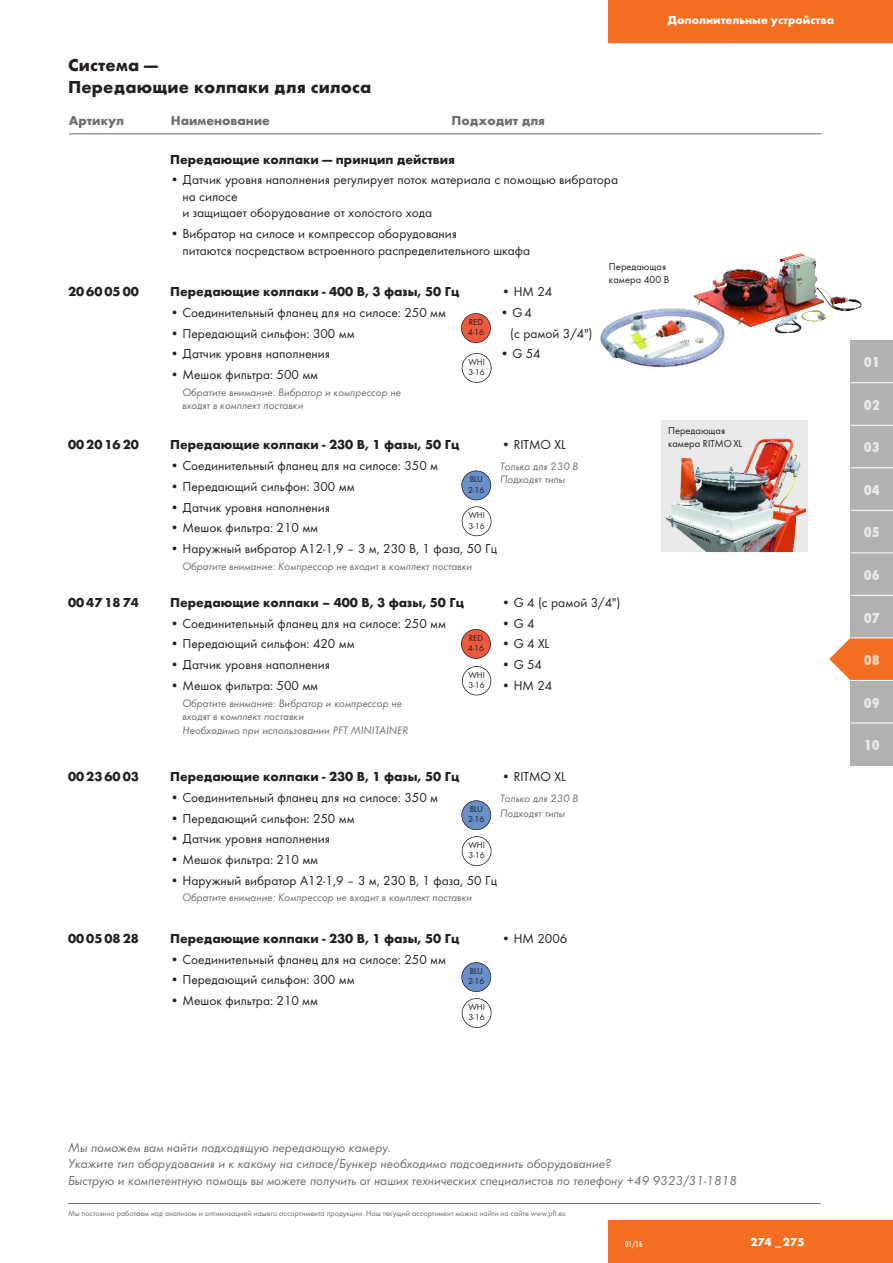
<style>
.page{position:relative;width:893px;height:1263px;background:#fff}
.page>*{position:absolute;margin:0;border:0;box-sizing:border-box;transform-origin:0 0}
.t1{font:700 18px/21.6px "Futura T";letter-spacing:.01em;color:#231f20}
.t2{font:15px "Futura T Ext Bol Con";letter-spacing:-.005em;color:rgb(255 255 255/.7)}
.t3{font:13.5px/16.5px "Futura T Boo";color:#231f20}
.t4{font:700 13.5px "Futura T";color:#231f20}
.t5{font:13.5px/16.5px "Futura T Boo Obl";color:#6c6c6c}
.t6{font:700 13.5px "Futura T";color:#6c6c6c}
.t7{font:700 12px "Futura T";color:#fff}
.t8{font:11.25px/13.5px "Futura T Boo Obl";color:#6c6c6c}
.t9{font:10.5px/12.8px "Futura T Boo";color:#231f20}
.t10{font:9px/10.5px "Futura T Boo";color:#231f20}
.t11{font:9px "Futura T Med Con";color:#fff}
.t12{font:8.25px "Futura T Boo";color:#6c6c6c}
</style>
<div class="page">
<div style="left:608px;top:0;width:285px;height:43px;background:#f36e21"></div>
<div style="left:608px;top:1220px;width:285px;height:43px;background:#f36e21"></div>
<svg style="left:829px;top:638px;width:21px;height:42px"></svg>
<div style="left:850px;top:340px;width:43px;height:43px;background:#b1b1b2"></div>
<div style="left:850px;top:383px;width:43px;height:42px;background:#b1b1b2"></div>
<div style="left:850px;top:425px;width:43px;height:43px;background:#b1b1b2"></div>
<div style="left:850px;top:468px;width:43px;height:42px;background:#b1b1b2"></div>
<div style="left:850px;top:510px;width:43px;height:43px;background:#b1b1b2"></div>
<div style="left:850px;top:553px;width:43px;height:42px;background:#b1b1b2"></div>
<div style="left:850px;top:595px;width:43px;height:43px;background:#b1b1b2"></div>
<div style="left:850px;top:638px;width:43px;height:42px;background:#f36e21"></div>
<div style="left:850px;top:680px;width:43px;height:43px;background:#b1b1b2"></div>
<div style="left:850px;top:723px;width:43px;height:42px;background:#b1b1b2"></div>
<hr style="left:850px;top:382px;width:43px;height:1px;background:#fff">
<hr style="left:850px;top:425px;width:43px;height:1px;background:#fff">
<hr style="left:850px;top:467px;width:43px;height:1px;background:#fff">
<hr style="left:850px;top:510px;width:43px;height:1px;background:#fff">
<hr style="left:850px;top:552px;width:43px;height:1px;background:#fff">
<hr style="left:850px;top:595px;width:43px;height:1px;background:#fff">
<hr style="left:850px;top:637px;width:43px;height:1px;background:#fff">
<hr style="left:850px;top:680px;width:43px;height:1px;background:#fff">
<hr style="left:850px;top:722px;width:43px;height:1px;background:#fff">
<div style="left:662px;top:420px;width:146px;height:132px;background:#eaeaea"></div>
<img style="left:665px;top:438px;width:141px;height:114px">
<img style="left:693px;top:253px;width:168px;height:80px">
<hr style="left:68px;top:1203px;width:753px;height:1px;background:#6c6c6c">
<hr style="left:69px;top:133px;width:752px;height:1px;background:#6c6c6c">
<div style="left:461px;top:314px;width:29px;height:29px;background:#f0593e;border-radius:50%"></div>
<div style="left:461px;top:313px;width:30px;height:30px;border:2px solid #231f20;border-radius:50%"></div>
<div style="left:462px;top:353px;width:29px;height:30px;border:2px solid #231f20;border-radius:50%"></div>
<div style="left:462px;top:506px;width:29px;height:30px;border:2px solid #231f20;border-radius:50%"></div>
<div style="left:462px;top:471px;width:29px;height:29px;background:#6990ca;border-radius:50%"></div>
<div style="left:461px;top:470px;width:30px;height:30px;border:2px solid #231f20;border-radius:50%"></div>
<div style="left:461px;top:629px;width:29px;height:29px;background:#f0593e;border-radius:50%"></div>
<div style="left:461px;top:629px;width:30px;height:30px;border:2px solid #231f20;border-radius:50%"></div>
<div style="left:462px;top:666px;width:29px;height:29px;border:2px solid #231f20;border-radius:50%"></div>
<div style="left:462px;top:836px;width:29px;height:30px;border:2px solid #231f20;border-radius:50%"></div>
<div style="left:462px;top:801px;width:29px;height:29px;background:#6990ca;border-radius:50%"></div>
<div style="left:461px;top:800px;width:30px;height:30px;border:2px solid #231f20;border-radius:50%"></div>
<div style="left:462px;top:998px;width:29px;height:30px;border:2px solid #231f20;border-radius:50%"></div>
<div style="left:462px;top:962px;width:29px;height:29px;background:#6990ca;border-radius:50%"></div>
<div style="left:461px;top:962px;width:30px;height:30px;border:2px solid #231f20;border-radius:50%"></div>
<p class="t1" style="left:68px;top:54px;width:305px">Система —<br>Передающие колпаки для силоса</p>
<p class="t7" style="left:667px;top:13px;width:168px">Дополнительные устройства</p>
<p class="t6" style="left:69px;top:112px;width:57px">Артикул</p>
<p class="t6" style="left:171px;top:112px;width:101px">Наименование</p>
<p class="t6" style="left:452px;top:112px;width:95px">Подходит для</p>
<p class="t4" style="left:170px;top:151px;width:287px">Передающие колпаки — принцип действия</p>
<p class="t3" style="left:182px;top:171px;width:437px;text-indent:-12px">• Датчик уровня наполнения регулирует поток материала с помощью вибратора на силосе<br>и защищает оборудование от холостого хода</p>
<p class="t3" style="left:182px;top:225px;width:349px;text-indent:-12px">• Вибратор на силосе и компрессор оборудования<br>питаются посредством встроенного распределительного шкафа</p>
<p class="t4" style="left:68px;top:284px;width:72px">20 60 05 00</p>
<p class="t4" style="left:170px;top:284px;width:291px">Передающие колпаки - 400 В, 3 фазы, 50 Гц</p>
<p class="t3" style="left:501px;top:283px;width:52px">• HM 24</p>
<p class="t3" style="left:170px;top:304px;width:278px">• Соединительный фланец для на силосе: 250 мм</p>
<p class="t3" style="left:500px;top:304px;width:33px">•G4</p>
<p class="t3" style="left:170px;top:325px;width:186px">• Передающий сильфон: 300 мм</p>
<p class="t3" style="left:510px;top:325px;width:84px">(с рамой 3/4")</p>
<p class="t3" style="left:170px;top:345px;width:162px">• Датчик уровня наполнения</p>
<p class="t3" style="left:500px;top:345px;width:42px">•G54</p>
<p class="t3" style="left:170px;top:366px;width:150px">• Мешок фильтра: 500 мм</p>
<p class="t8" style="left:182px;top:385px;width:220px">Обратите внимание: Вибратор и компрессор не входят в комплект поставки</p>
<p class="t4" style="left:68px;top:437px;width:72px">00 20 16 20</p>
<p class="t4" style="left:170px;top:437px;width:291px">Передающие колпаки - 230 В, 1 фазы, 50 Гц</p>
<p class="t3" style="left:501px;top:436px;width:66px">• RITMO XL</p>
<p class="t3" style="left:170px;top:457px;width:270px">• Соединительный фланец для на силосе: 350 м</p>
<p class="t8" style="left:500px;top:460px;width:80px">Только для 230 В</p>
<p class="t3" style="left:170px;top:478px;width:186px">• Передающий сильфон: 300 мм</p>
<p class="t9" style="left:609px;top:260px;width:62px">Передающая камера 400 В</p>
<p class="t10" style="left:468px;top:316px;width:18px">RED<br>4-16</p>
<p class="t10" style="left:468px;top:356px;width:18px">WHI<br>3-16</p>
<p class="t9" style="left:668px;top:424px;width:76px">Передающая камера RITMOXL</p>
<p class="t8" style="left:500px;top:473px;width:67px">Подходят типы</p>
<p class="t10" style="left:468px;top:474px;width:18px">BLU<br>2-16</p>
<p class="t3" style="left:170px;top:499px;width:162px">• Датчик уровня наполнения</p>
<p class="t3" style="left:170px;top:519px;width:150px">• Мешок фильтра: 210 мм</p>
<p class="t3" style="left:170px;top:540px;width:329px">• Наружный вибратор A12-1,9 – 3 м, 230 В, 1 фаза, 50 Гц</p>
<p class="t8" style="left:182px;top:559px;width:291px">Обратите внимание: Компрессор не входит в комплект поставки</p>
<p class="t10" style="left:468px;top:510px;width:18px">WHI<br>3-16</p>
<p class="t4" style="left:68px;top:594px;width:72px">00 47 18 74</p>
<p class="t4" style="left:170px;top:594px;width:295px">Передающие колпаки – 400 В, 3 фазы, 50 Гц</p>
<p class="t3" style="left:501px;top:594px;width:120px">• G 4 (с рамой 3/4")</p>
<p class="t3" style="left:170px;top:615px;width:278px">• Соединительный фланец для на силосе: 250 мм</p>
<p class="t3" style="left:501px;top:615px;width:35px">•G4</p>
<p class="t3" style="left:170px;top:636px;width:186px">• Передающий сильфон: 420 мм</p>
<p class="t3" style="left:501px;top:636px;width:49px">•G4XL</p>
<p class="t3" style="left:170px;top:656px;width:162px">• Датчик уровня наполнения</p>
<p class="t3" style="left:501px;top:656px;width:42px">•G54</p>
<p class="t3" style="left:170px;top:677px;width:150px">• Мешок фильтра: 500 мм</p>
<p class="t3" style="left:501px;top:677px;width:52px">• HM 24</p>
<p class="t8" style="left:182px;top:696px;width:227px">Обратите внимание: Вибратор и компрессор не входят в комплект поставки<br>Необходимо при использовании PFT MINITAINER</p>
<p class="t4" style="left:68px;top:768px;width:72px">00 23 60 03</p>
<p class="t4" style="left:170px;top:768px;width:291px">Передающие колпаки - 230 В, 1 фазы, 50 Гц</p>
<p class="t3" style="left:501px;top:768px;width:66px">• RITMO XL</p>
<p class="t3" style="left:170px;top:789px;width:270px">• Соединительный фланец для на силосе: 350 м</p>
<p class="t8" style="left:500px;top:791px;width:80px">Только для 230 В</p>
<p class="t3" style="left:170px;top:810px;width:186px">• Передающий сильфон: 250 мм</p>
<p class="t10" style="left:468px;top:632px;width:18px">RED<br>4-16</p>
<p class="t10" style="left:468px;top:669px;width:18px">WHI<br>3-16</p>
<p class="t10" style="left:468px;top:804px;width:18px">BLU<br>2-16</p>
<p class="t8" style="left:500px;top:806px;width:67px">Подходят типы</p>
<p class="t3" style="left:170px;top:830px;width:162px">• Датчик уровня наполнения</p>
<p class="t3" style="left:170px;top:851px;width:150px">• Мешок фильтра: 210 мм</p>
<p class="t3" style="left:170px;top:872px;width:329px">• Наружный вибратор A12-1,9 – 3 м, 230 В, 1 фаза, 50 Гц</p>
<p class="t8" style="left:182px;top:891px;width:291px">Обратите внимание: Компрессор не входит в комплект поставки</p>
<p class="t10" style="left:468px;top:839px;width:18px">WHI<br>3-16</p>
<p class="t4" style="left:68px;top:930px;width:72px">00 05 08 28</p>
<p class="t4" style="left:170px;top:930px;width:291px">Передающие колпаки - 230 В, 1 фазы, 50 Гц</p>
<p class="t3" style="left:501px;top:930px;width:67px">• HM 2006</p>
<p class="t3" style="left:170px;top:951px;width:278px">• Соединительный фланец для на силосе: 250 мм</p>
<p class="t3" style="left:170px;top:971px;width:186px">• Передающий сильфон: 300 мм</p>
<p class="t3" style="left:170px;top:992px;width:150px">• Мешок фильтра: 210 мм</p>
<p class="t10" style="left:468px;top:965px;width:18px">BLU<br>2-16</p>
<p class="t10" style="left:468px;top:1001px;width:18px">WHI<br>3-16</p>
<p class="t2" style="left:864px;top:353px;width:17px">01</p>
<p class="t2" style="left:864px;top:396px;width:17px">02</p>
<p class="t2" style="left:864px;top:438px;width:17px">03</p>
<p class="t2" style="left:864px;top:481px;width:17px">04</p>
<p class="t2" style="left:864px;top:523px;width:17px">05</p>
<p class="t2" style="left:864px;top:566px;width:17px">06</p>
<p class="t2" style="left:864px;top:608px;width:17px">07</p>
<p class="t2" style="left:864px;top:651px;width:17px">08</p>
<p class="t2" style="left:864px;top:694px;width:17px">09</p>
<p class="t2" style="left:864px;top:736px;width:17px">10</p>
<p class="t5" style="left:68px;top:1139px;width:671px">Мы поможем вам найти подходящую передающую камеру.<br>Укажите тип оборудования и к какому на силосе/Бункер необходимо подсоединить оборудование?<br>Быструю и компетентную помощь вы можете получить от наших технических специалистов по телефону +49 9323/31-1818</p>
<p class="t12" style="left:68px;top:1208px;width:499px">Мы постоянно работаем над анализом и оптимизацией нашего ассортимента продукции. Наш текущий ассортимент можно найти на сайте www.pft.eu</p>
<p class="t11" style="left:625px;top:1238px;width:19px">01/16</p>
<p class="t7" style="left:750px;top:1235px;width:56px">274 _275</p>
</div>
